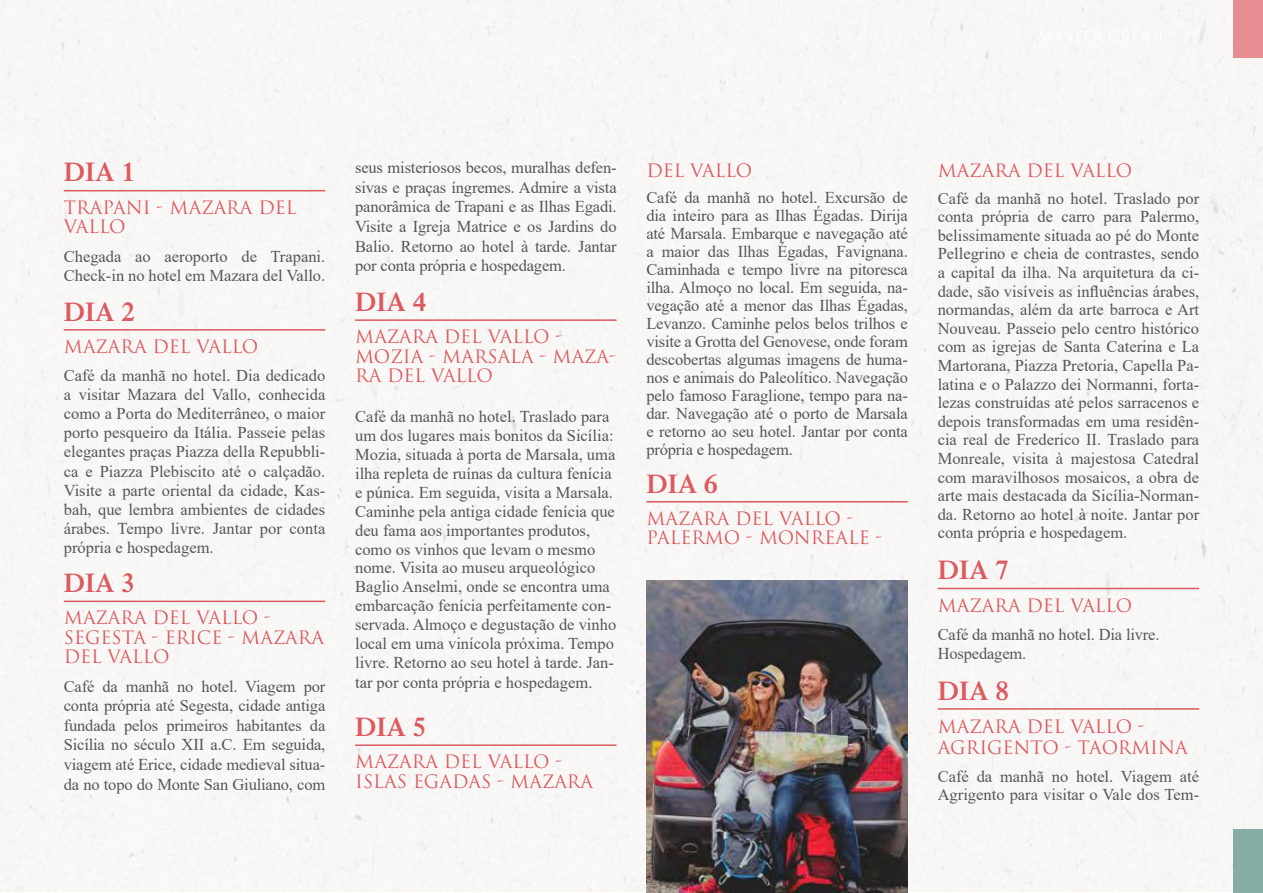
<style>
.page{position:relative;width:1263px;height:893px;background:#fff}
.page>*{position:absolute;margin:0;border:0;box-sizing:border-box;transform-origin:0 0}
.t1{font:600 27px "Times LT Std";color:#dd595f}
.t2{font:18px/19.5px "Trajan Pro";color:#dd595f}
.t3{font:16.5px/18.6px "Times New Roman";color:#575656;text-align:justify}
</style>
<div class="page">
<div style="left:1px;top:0;width:1262px;height:892px;background:#f9f7f6"></div>
<img style="left:0;top:0;width:1px;height:893px">
<img style="left:0;top:0;width:1px;height:446px">
<svg style="left:12px;top:0;width:36px;height:30px"></svg>
<svg style="left:0;top:58px;width:15px;height:15px"></svg>
<svg style="left:25px;top:58px;width:17px;height:15px"></svg>
<svg style="left:7px;top:110px;width:31px;height:8px"></svg>
<svg style="left:0;top:160px;width:20px;height:16px"></svg>
<svg style="left:0;top:257px;width:3px;height:15px"></svg>
<div style="left:0;top:765px;width:13px;height:128px;background:#f8f7f6"></div>
<hr style="left:355px;top:319px;width:262px;height:2px;background:#dd595f">
<hr style="left:355px;top:744px;width:262px;height:2px;background:#dd595f">
<hr style="left:646px;top:501px;width:262px;height:2px;background:#dd595f">
<hr style="left:938px;top:588px;width:261px;height:1px;background:#dd595f">
<hr style="left:938px;top:708px;width:261px;height:2px;background:#dd595f">
<hr style="left:64px;top:190px;width:261px;height:1px;background:#dd595f">
<hr style="left:64px;top:329px;width:261px;height:2px;background:#dd595f">
<hr style="left:64px;top:601px;width:261px;height:1px;background:#dd595f">
<img style="left:646px;top:580px;width:262px;height:313px">
<div style="left:1233px;top:0;width:30px;height:57px;background:#e68d91"></div>
<div style="left:1233px;top:829px;width:30px;height:64px;background:#86ada4"></div>
<h1 class="t1" style="left:64px;top:156px;width:73px">DIA 1</h1>
<p class="t2" style="left:64px;top:197px;width:234px">TRAPANI - MAZARA DEL<br>VALLO</p>
<p class="t3" style="left:64px;top:246px;width:263px;line-height:19.8px">Chegada ao aeroporto de Trapani.<br>Check-in no hotel em Mazara del Vallo.</p>
<h1 class="t1" style="left:64px;top:295px;width:73px">DIA 2</h1>
<p class="t2" style="left:64px;top:336px;width:196px">MAZARA DEL VALLO</p>
<p class="t3" style="left:64px;top:365px;width:263px;line-height:19.2px">Café da manhã no hotel. Dia dedicado a visitar Mazara del Vallo, conhecida como a Porta do Mediterrâneo, o maior porto pesqueiro da Itália. Passeie pelas elegantes praças Piazza della Repubbli&shy;ca e Piazza Plebiscito até o calçadão.<br>Visite a parte oriental da cidade, Kas&shy;bah, que lembra ambientes de cidades árabes. Tempo livre. Jantar por conta própria e hospedagem.</p>
<h1 class="t1" style="left:64px;top:567px;width:73px">DIA 3</h1>
<p class="t2" style="left:64px;top:608px;width:262px">MAZARA DEL VALLO -<br>SEGESTA - ERICE - MAZARA<br>DEL VALLO</p>
<p class="t3" style="left:64px;top:676px;width:263px;line-height:19.6px">Café da manhã no hotel. Viagem por conta própria até Segesta, cidade antiga fundada pelos primeiros habitantes da Sicília no século XII a.C. Em seguida, viagem até Erice, cidade medieval situa&shy;da no topo do Monte San Giuliano, com</p>
<p class="t3" style="left:355px;top:157px;width:263px;line-height:19.6px">seus misteriosos becos, muralhas defen&shy;sivas e praças íngremes. Admire a vista panorâmica de Trapani e as Ilhas Egadi.<br>Visite a Igreja Matrice e os Jardins do Balio. Retorno ao hotel à tarde. Jantar por conta própria e hospedagem.</p>
<h1 class="t1" style="left:355px;top:286px;width:73px">DIA 4</h1>
<p class="t2" style="left:355px;top:327px;width:263px">MAZARA DEL VALLO -<br>MOZIA - MARSALA - MAZA-<br>RA DEL VALLO</p>
<p class="t3" style="left:355px;top:407px;width:263px;text-align:left">Café da manhã no hotel. Traslado para um dos lugares mais bonitos da Sicília:<br>Mozia, situada à porta de Marsala, uma ilha repleta de ruínas da cultura fenícia e púnica. Em seguida, visita a Marsala.<br>Caminhe pela antiga cidade fenícia que deu fama aos importantes produtos, como os vinhos que levam o mesmo nome. Visita ao museu arqueológico Baglio Anselmi, onde se encontra uma embarcação fenícia perfeitamente con&shy;servada. Almoço e degustação de vinho local em uma vinícola próxima. Tempo livre. Retorno ao seu hotel à tarde. Jan&shy;tar por conta própria e hospedagem.</p>
<h1 class="t1" style="left:355px;top:711px;width:73px">DIA 5</h1>
<p class="t2" style="left:355px;top:752px;width:240px">MAZARA DEL VALLO -<br>ISLAS EGADAS - MAZARA</p>
<p class="t2" style="left:646px;top:160px;width:107px">DEL VALLO</p>
<p class="t3" style="left:646px;top:188px;width:263px;line-height:18px">Café da manhã no hotel. Excursão de dia inteiro para as Ilhas Égadas. Dirija até Marsala. Embarque e navegação até a maior das Ilhas Égadas, Favignana.<br>Caminhada e tempo livre na pitoresca ilha. Almoço no local. Em seguida, na&shy;vegação até a menor das Ilhas Égadas, Levanzo. Caminhe pelos belos trilhos e visite a Grotta del Genovese, onde foram descobertas algumas imagens de huma&shy;nos e animais do Paleolítico. Navegação pelo famoso Faraglione, tempo para na&shy;dar. Navegação até o porto de Marsala e retorno ao seu hotel. Jantar por conta própria e hospedagem.</p>
<h1 class="t1" style="left:646px;top:467px;width:73px">DIA 6</h1>
<p class="t2" style="left:646px;top:508px;width:238px">MAZARA DEL VALLO -<br>PALERMO - MONREALE -</p>
<p class="t2" style="left:938px;top:160px;width:196px">MAZARA DEL VALLO</p>
<p class="t3" style="left:938px;top:188px;width:263px">Café da manhã no hotel. Traslado por conta própria de carro para Palermo, belissimamente situada ao pé do Monte Pellegrino e cheia de contrastes, sendo a capital da ilha. Na arquitetura da ci&shy;dade, são visíveis as influências árabes, normandas, além da arte barroca e Art Nouveau. Passeio pelo centro histórico com as igrejas de Santa Caterina e La Martorana, Piazza Pretoria, Capella Pa&shy;latina e o Palazzo dei Normanni, forta&shy;lezas construídas até pelos sarracenos e depois transformadas em uma residên&shy;cia real de Frederico II. Traslado para Monreale, visita à majestosa Catedral com maravilhosos mosaicos, a obra de arte mais destacada da Sicília-Norman&shy;da. Retorno ao hotel à noite. Jantar por conta própria e hospedagem.</p>
<h1 class="t1" style="left:938px;top:554px;width:73px">DIA 7</h1>
<p class="t2" style="left:938px;top:595px;width:196px">MAZARA DEL VALLO</p>
<p class="t3" style="left:938px;top:624px;width:223px;line-height:19.5px">Café da manhã no hotel. Dia livre.<br>Hospedagem.</p>
<h1 class="t1" style="left:938px;top:674px;width:73px">DIA 8</h1>
<p class="t2" style="left:938px;top:716px;width:252px;line-height:21px">MAZARA DEL VALLO -<br>AGRIGENTO - TAORMINA</p>
<p class="t3" style="left:938px;top:766px;width:263px">Café da manhã no hotel. Viagem até<br>Agrigento para visitar o Vale dos Tem-</p>
</div>
